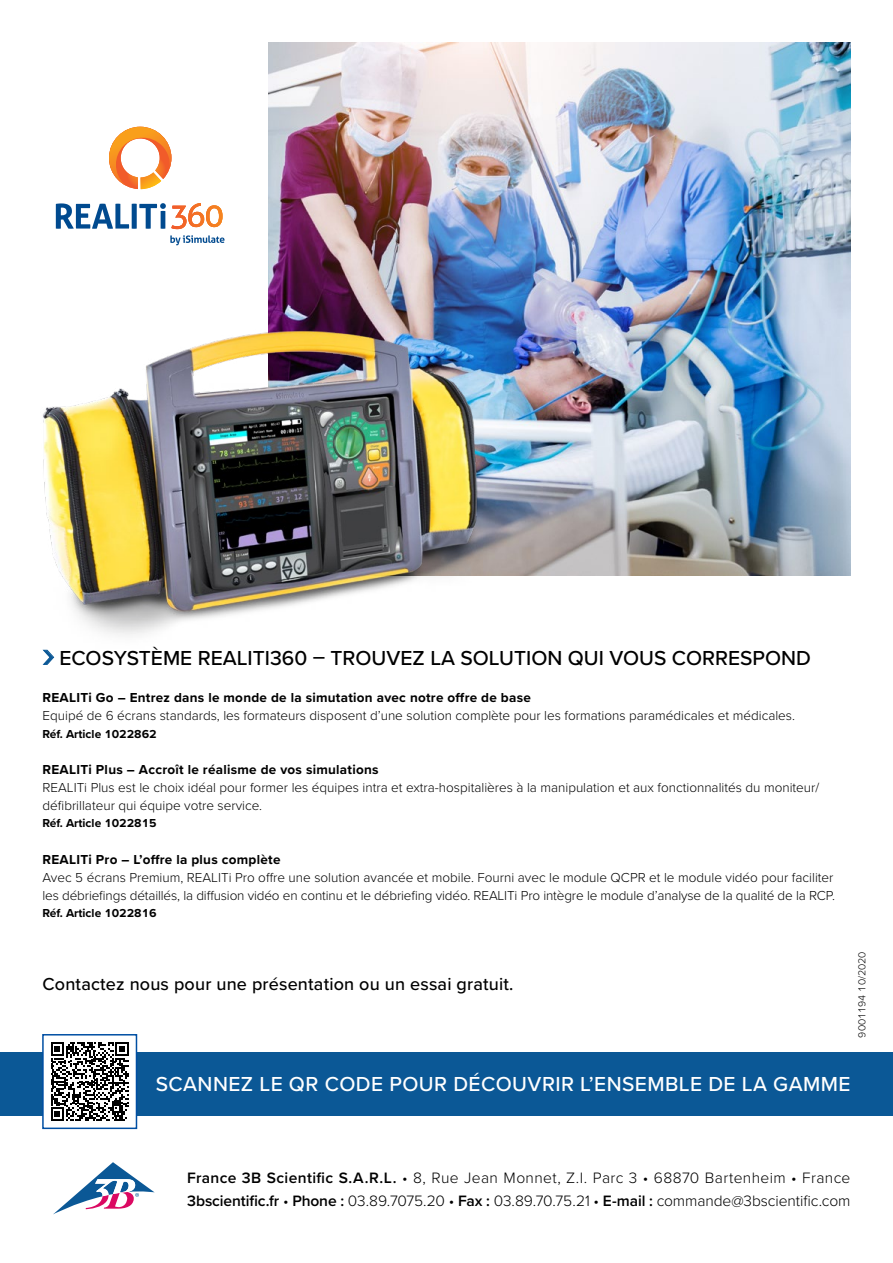
<style>
.page{position:relative;width:893px;height:1263px;background:#fff}
.page>*{position:absolute;margin:0;border:0;box-sizing:border-box;transform-origin:0 0}
.t1{font:500 21px "Proxima Nova";color:#000}
.t2{font:500 21px "Proxima Nova";letter-spacing:.02em;color:#fff}
.t3{font:500 18px "Proxima Nova";letter-spacing:.01em;color:#000}
.t4{font:300 15.6px/22.5px "Proxima Nova";letter-spacing:.015em;color:#000}
.t5{font:300 13.5px/18px "Proxima Nova";color:#000}
.t6{font:700 13.5px "Proxima Nova";letter-spacing:.02em;color:#000}
.t7{font:700 12px "Proxima Nova";color:#000}
.t8{font:300 10.5px "Proxima Nova";color:#000}
.s1{font-size:39.45px;color:#0b5896}
.s2{font-weight:600}
</style>
<div class="page">
<div style="left:0;top:1052px;width:893px;height:63px;background:#0b5896"></div>
<svg style="left:53px;top:1162px;width:102px;height:52px"></svg>
<img style="left:269px;top:43px;width:581px;height:532px">
<img style="left:43px;top:292px;width:483px;height:343px">
<svg style="left:170px;top:235px;width:55px;height:10px"></svg>
<svg style="left:56px;top:203px;width:166px;height:26px"></svg>
<svg style="left:109px;top:127px;width:62px;height:62px"></svg>
<div style="left:43px;top:1035px;width:93px;height:93px;background:#fff"></div>
<svg style="left:51px;top:1042px;width:78px;height:79px"></svg>
<div style="left:42px;top:1034px;width:95px;height:95px;border:2px solid #004fa3"></div>
<h1 class="t1" style="left:43px;top:642px;width:770px"><span class="s1">›</span> ECOSYSTÈME REALITI360 – TROUVEZ LA SOLUTION QUI VOUS CORRESPOND</h1>
<p class="t6" style="left:43px;top:687px;width:490px">REALITi Go – Entrez dans le monde de la simutation avec notre offre de base</p>
<p class="t5" style="left:43px;top:706px;width:754px">Equipé de 6 écrans standards, les formateurs disposent d’une solution complète pour les formations paramédicales et médicales.</p>
<p class="t7" style="left:43px;top:725px;width:116px">Réf. Article 1022862</p>
<p class="t6" style="left:43px;top:759px;width:338px">REALITi Plus – Accroît le réalisme de vos simulations</p>
<p class="t5" style="left:43px;top:778px;width:778px">REALITi Plus est le choix idéal pour former les équipes intra et extra-hospitalières à la manipulation et aux fonctionnalités du moniteur/ défibrillateur qui équipe votre service.</p>
<p class="t7" style="left:43px;top:814px;width:116px">Réf. Article 1022815</p>
<p class="t6" style="left:43px;top:849px;width:239px">REALITi Pro – L’offre la plus complète</p>
<p class="t5" style="left:43px;top:868px;width:794px">Avec 5 écrans Premium, REALITi Pro offre une solution avancée et mobile. Fourni avec le module QCPR et le module vidéo pour faciliter les débriefings détaillés, la diffusion vidéo en continu et le débriefing vidéo. REALITi Pro intègre le module d’analyse de la qualité de la RCP.</p>
<p class="t7" style="left:43px;top:904px;width:116px">Réf. Article 1022816</p>
<h2 class="t3" style="left:43px;top:971px;width:472px">Contactez nous pour une présentation ou un essai gratuit.</h2>
<p class="t8" style="left:854px;top:1037px;width:87px;rotate:-90deg">9001194 10/2020</p>
<h1 class="t2" style="left:156px;top:1068px;width:696px">SCANNEZ LE QR CODE POUR DÉCOUVRIR L’ENSEMBLE DE LA GAMME</h1>
<p class="t4" style="left:187px;top:1166px;width:665px"><span class="s2">France 3B Scientific S.A.R.L.</span> • 8, Rue Jean Monnet, Z.I. Parc 3 • 68870 Bartenheim • France<br><span class="s2">3bscientific.fr</span> • <span class="s2">Phone :</span> 03.89.7075.20 • <span class="s2">Fax :</span> 03.89.70.75.21 • <span class="s2">E-mail :</span> commande@3bscientific.com</p>
</div>
